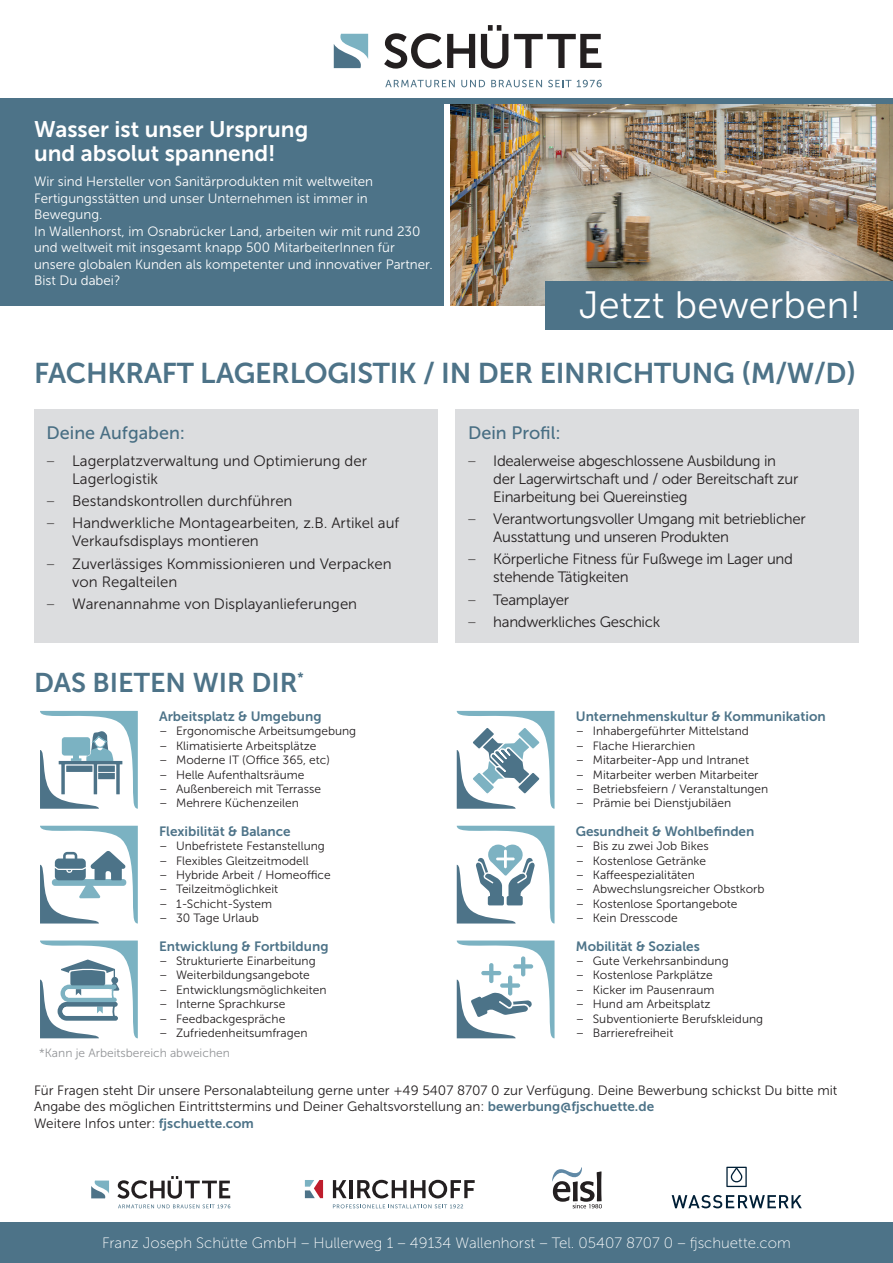
<style>
.page{position:relative;width:893px;height:1263px;background:#fff}
.page>*{position:absolute;margin:0;border:0;box-sizing:border-box;transform-origin:0 0}
.t1{font:38.1px "Museo Sans 300";color:#fff}
.t2{font:28.5px "Museo Sans 700";letter-spacing:-.01em;color:#4d7388}
.t3{font:27px "Museo Sans 700";color:#4d7388}
.Text{font:22.5px/24px "Museo Sans 700";color:#fff}
.t4{font:18px "Museo Sans 500";color:#486e83}
.t5{font:15px/18px "Museo Sans 300";letter-spacing:-.02em;color:#231f20}
.t6{font:15px/18px "Museo Sans 300";color:#231f20}
.t7{font:15px "Museo Sans 100";color:#fff}
.Text-2{font:13.5px/16.5px "Museo Sans 300";color:#fff}
.Text-3{font:13.5px "Museo Sans 300";color:#231f20}
.Piktogramme_Überschrift{font:13.5px "Museo Sans 700";color:#4d7388}
.t8{font:12px "Museo Sans 300";color:#231f20}
.Piktogramme_Überschrift-2{font:12px "Museo Sans 300";color:#939598}
.s1{font-family:"Museo Sans 100"}
.s2{font-family:"Museo Sans 700";color:#4d7388}
</style>
<div class="page">
<img style="left:451px;top:104px;width:442px;height:202px">
<div style="left:34px;top:409px;width:404px;height:234px;background:#dcdddf"></div>
<div style="left:455px;top:409px;width:404px;height:234px;background:#dcdddf"></div>
<div style="left:0;top:101px;width:443px;height:205px;background:#4d7388"></div>
<svg style="left:385px;top:80px;width:70px;height:7px"></svg>
<svg style="left:461px;top:80px;width:24px;height:7px"></svg>
<svg style="left:491px;top:80px;width:51px;height:7px"></svg>
<svg style="left:548px;top:80px;width:23px;height:7px"></svg>
<svg style="left:577px;top:80px;width:25px;height:7px"></svg>
<svg style="left:384px;top:33px;width:91px;height:36px"></svg>
<svg style="left:481px;top:25px;width:27px;height:44px"></svg>
<svg style="left:514px;top:34px;width:87px;height:34px"></svg>
<svg style="left:334px;top:34px;width:34px;height:34px"></svg>
<div style="left:545px;top:281px;width:348px;height:48px;background:#4d7388"></div>
<div style="left:0;top:99px;width:893px;height:5px;background:#4d7388"></div>
<div style="left:0;top:1222px;width:893px;height:41px;background:#4d7388"></div>
<svg style="left:40px;top:711px;width:98px;height:98px"></svg>
<svg style="left:457px;top:711px;width:98px;height:98px"></svg>
<svg style="left:40px;top:826px;width:98px;height:97px"></svg>
<svg style="left:457px;top:826px;width:98px;height:97px"></svg>
<svg style="left:40px;top:940px;width:98px;height:98px"></svg>
<svg style="left:457px;top:940px;width:98px;height:98px"></svg>
<svg style="left:117px;top:1176px;width:113px;height:32px"></svg>
<svg style="left:91px;top:1180px;width:18px;height:18px"></svg>
<svg style="left:333px;top:1204px;width:130px;height:4px"></svg>
<svg style="left:333px;top:1180px;width:14px;height:18px"></svg>
<hr style="left:350px;top:1180px;width:3px;height:18px;background:#231f20">
<svg style="left:357px;top:1180px;width:118px;height:18px"></svg>
<svg style="left:305px;top:1180px;width:18px;height:18px"></svg>
<svg style="left:552px;top:1167px;width:50px;height:41px"></svg>
<svg style="left:726px;top:1167px;width:21px;height:20px"></svg>
<svg style="left:672px;top:1195px;width:130px;height:13px"></svg>
<p class="Text" style="left:34px;top:118px;width:276px">Wasser ist unser Ursprung und absolut spannend!</p>
<p class="Text-2" style="left:34px;top:174px;width:341px">Wir sind Hersteller von Sanitärprodukten mit weltweiten</p>
<p class="Text-2" style="left:34px;top:190px;width:335px">Fertigungsstätten und unser Unternehmen ist immer in<br>Bewegung.</p>
<p class="Text-2" style="left:34px;top:223px;width:388px">In Wallenhorst, im Osnabrücker Land, arbeiten wir mit rund 230</p>
<p class="Text-2" style="left:34px;top:240px;width:362px">und weltweit mit insgesamt knapp 500 MitarbeiterInnen für</p>
<p class="Text-2" style="left:34px;top:256px;width:400px">unsere globalen Kunden als kompetenter und innovativer Partner.</p>
<p class="Text-2" style="left:34px;top:273px;width:88px">Bist Du dabei?</p>
<p class="t1" style="left:579px;top:285px;width:284px">Jetzt bewerben!</p>
<p class="t2" style="left:34px;top:357px;width:824px">FACHKRAFT LAGERLOGISTIK / IN DER EINRICHTUNG (M/W/D)</p>
<p class="t4" style="left:47px;top:423px;width:140px">Deine Aufgaben:</p>
<p class="t4" style="left:468px;top:423px;width:94px">Dein Profil:</p>
<p class="t6" style="left:72px;top:452px;width:296px;text-indent:-26px"><span class="s1">–</span> Lagerplatzverwaltung und Optimierung der<br>Lagerlogistik</p>
<p class="t6" style="left:47px;top:492px;width:247px"><span class="s1">–</span> Bestandskontrollen durchführen</p>
<p class="t6" style="left:72px;top:514px;width:329px;text-indent:-26px"><span class="s1">–</span> Handwerkliche Montagearbeiten, z.B. Artikel auf<br>Verkaufsdisplays montieren</p>
<p class="t6" style="left:72px;top:554px;width:321px;text-indent:-26px"><span class="s1">–</span> Zuverlässiges Kommissionieren und Verpacken von Regalteilen</p>
<p class="t6" style="left:47px;top:595px;width:312px"><span class="s1">–</span> Warenannahme von Displayanlieferungen</p>
<p class="t5" style="left:493px;top:452px;width:307px;text-indent:-26px"><span class="s1">–</span> Idealerweise abgeschlossene Ausbildung in der Lagerwirtschaft und / oder Bereitschaft zur<br>Einarbeitung bei Quereinstieg</p>
<p class="t5" style="left:493px;top:510px;width:314px;text-indent:-26px"><span class="s1">–</span> Verantwortungsvoller Umgang mit betrieblicher<br>Ausstattung und unseren Produkten</p>
<p class="t5" style="left:493px;top:550px;width:301px;text-indent:-26px"><span class="s1">–</span> Körperliche Fitness für Fußwege im Lager und stehende Tätigkeiten</p>
<p class="t5" style="left:468px;top:590px;width:103px"><span class="s1">–</span> Teamplayer</p>
<p class="t5" style="left:468px;top:613px;width:194px"><span class="s1">–</span> handwerkliches Geschick</p>
<p class="t3" style="left:34px;top:668px;width:271px">DAS BIETEN WIR DIR<sup>*</sup></p>
<p class="Piktogramme_Überschrift" style="left:159px;top:709px;width:164px">Arbeitsplatz &amp; Umgebung</p>
<p class="t8" style="left:159px;top:725px;width:199px">– Ergonomische Arbeitsumgebung</p>
<p class="t8" style="left:159px;top:739px;width:159px">– Klimatisierte Arbeitsplätze</p>
<p class="t8" style="left:159px;top:754px;width:172px">– Moderne IT (Office 365, etc)</p>
<p class="t8" style="left:159px;top:768px;width:147px">– Helle Aufenthaltsräume</p>
<p class="t8" style="left:159px;top:782px;width:163px">– Außenbereich mit Terrasse</p>
<p class="t8" style="left:159px;top:797px;width:141px">– Mehrere Küchenzeilen</p>
<p class="Piktogramme_Überschrift" style="left:159px;top:824px;width:133px">Flexibilität &amp; Balance</p>
<p class="t8" style="left:159px;top:840px;width:167px">– Unbefristete Festanstellung</p>
<p class="t8" style="left:159px;top:854px;width:151px">– Flexibles Gleitzeitmodell</p>
<p class="t8" style="left:159px;top:868px;width:173px">– Hybride Arbeit / Homeoffice</p>
<p class="t8" style="left:159px;top:883px;width:121px">– Teilzeitmöglichkeit</p>
<p class="t8" style="left:159px;top:897px;width:114px">– 1-Schicht-System</p>
<p class="t8" style="left:159px;top:912px;width:101px">– 30 Tage Urlaub</p>
<p class="Piktogramme_Überschrift" style="left:159px;top:938px;width:171px">Entwicklung &amp; Fortbildung</p>
<p class="t8" style="left:159px;top:954px;width:158px">– Strukturierte Einarbeitung</p>
<p class="t8" style="left:159px;top:969px;width:152px">– Weiterbildungsangebote</p>
<p class="t8" style="left:159px;top:983px;width:169px">– Entwicklungsmöglichkeiten</p>
<p class="t8" style="left:159px;top:998px;width:128px">– Interne Sprachkurse</p>
<p class="t8" style="left:159px;top:1012px;width:128px">– Feedbackgespräche</p>
<p class="t8" style="left:159px;top:1026px;width:150px">– Zufriedenheitsumfragen</p>
<p class="Piktogramme_Überschrift-2" style="left:39px;top:1046px;width:192px">*Kann je Arbeitsbereich abweichen</p>
<p class="Piktogramme_Überschrift" style="left:576px;top:709px;width:251px">Unternehmenskultur &amp; Kommunikation</p>
<p class="t8" style="left:576px;top:725px;width:175px">– Inhabergeführter Mittelstand</p>
<p class="t8" style="left:576px;top:739px;width:121px">– Flache Hierarchien</p>
<p class="t8" style="left:576px;top:754px;width:175px">– Mitarbeiter-App und Intranet</p>
<p class="t8" style="left:576px;top:768px;width:184px">– Mitarbeiter werben Mitarbeiter</p>
<p class="t8" style="left:576px;top:782px;width:194px">– Betriebsfeiern / Veranstaltungen</p>
<p class="t8" style="left:576px;top:797px;width:157px">– Prämie bei Dienstjubiläen</p>
<p class="Piktogramme_Überschrift" style="left:576px;top:824px;width:180px">Gesundheit &amp; Wohlbefinden</p>
<p class="t8" style="left:576px;top:840px;width:134px">– Bis zu zwei Job Bikes</p>
<p class="t8" style="left:576px;top:854px;width:132px">– Kostenlose Getränke</p>
<p class="t8" style="left:576px;top:868px;width:121px">– Kaffeespezialitäten</p>
<p class="t8" style="left:576px;top:883px;width:190px">– Abwechslungsreicher Obstkorb</p>
<p class="t8" style="left:576px;top:897px;width:163px">– Kostenlose Sportangebote</p>
<p class="t8" style="left:576px;top:912px;width:103px">– Kein Dresscode</p>
<p class="Piktogramme_Überschrift" style="left:576px;top:938px;width:125px">Mobilität &amp; Soziales</p>
<p class="t8" style="left:576px;top:954px;width:154px">– Gute Verkehrsanbindung</p>
<p class="t8" style="left:576px;top:969px;width:138px">– Kostenlose Parkplätze</p>
<p class="t8" style="left:576px;top:983px;width:140px">– Kicker im Pausenraum</p>
<p class="t8" style="left:576px;top:998px;width:136px">– Hund am Arbeitsplatz</p>
<p class="t8" style="left:576px;top:1012px;width:189px">– Subventionierte Berufskleidung</p>
<p class="t8" style="left:576px;top:1026px;width:99px">– Barrierefreiheit</p>
<p class="Text-3" style="left:34px;top:1082px;width:805px">Für Fragen steht Dir unsere Personalabteilung gerne unter +49 5407 8707 0 zur Verfügung. Deine Bewerbung schickst Du bitte mit</p>
<p class="Text-3" style="left:34px;top:1099px;width:622px">Angabe des möglichen Eintrittstermins und Deiner Gehaltsvorstellung an: <span class="s2">bewerbung@fjschuette.de</span></p>
<p class="Text-3" style="left:34px;top:1115px;width:221px">Weitere Infos unter: <span class="s2">fjschuette.com</span></p>
<p class="t7" style="left:102px;top:1235px;width:690px">Franz Joseph Schütte GmbH – Hullerweg 1 – 49134 Wallenhorst – Tel. 05407 8707 0 – fjschuette.com</p>
</div>
